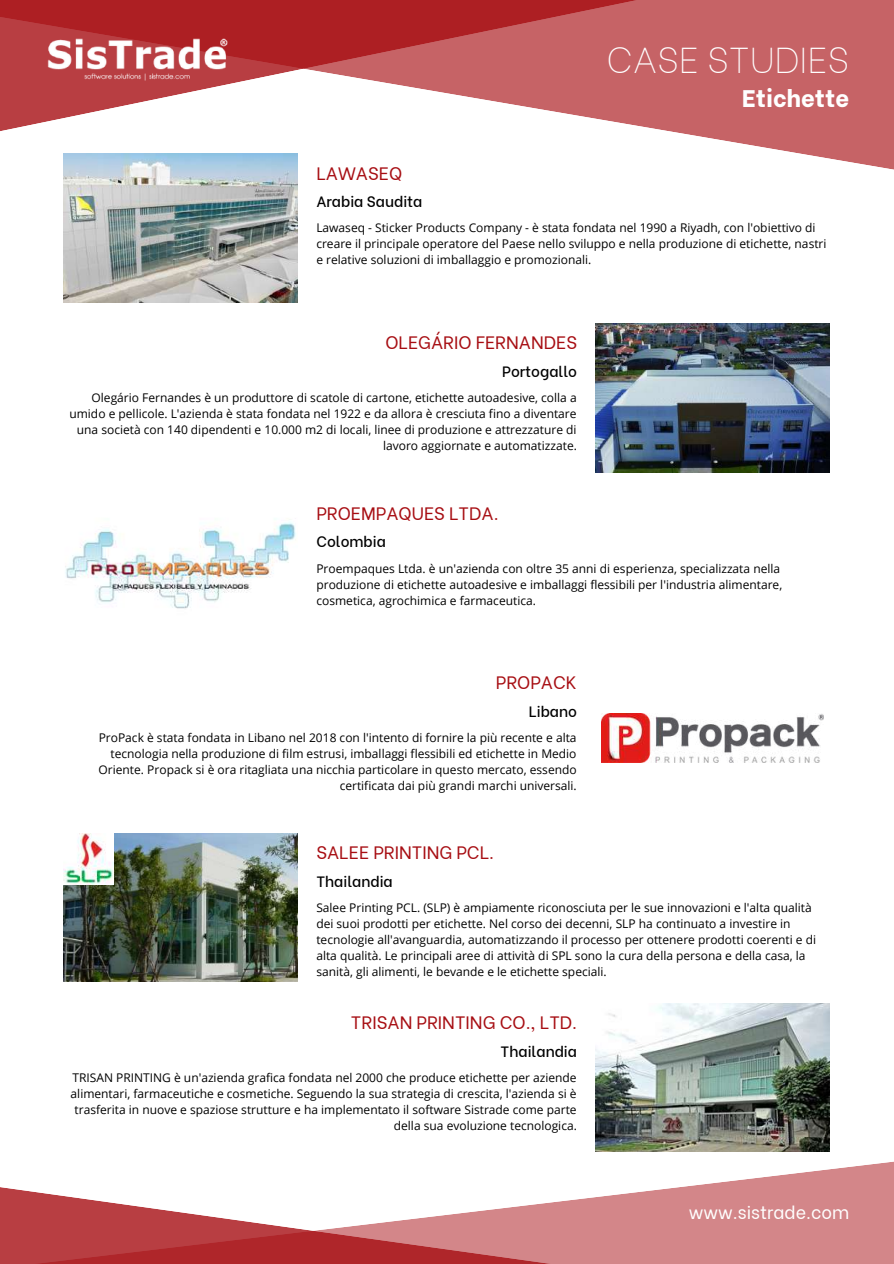
<style>
.page{position:relative;width:894px;height:1264px;background:#fff}
.page>*{position:absolute;margin:0;border:0;box-sizing:border-box;transform-origin:0 0}
.t1{font:100 36px "Be Vietnam";color:#fff}
.t2{font:800 24px "Be Vietnam";color:#fff}
.t3{font:18px "Be Vietnam";color:#a70e13}
.t4{font:18px "Be Vietnam";color:#fff}
.t5{font:500 15px "Be Vietnam";color:#000}
.t6{font:12px/16px "Open Sans";color:#000;text-align:right}
</style>
<div class="page">
<svg style="left:63px;top:0;width:830px;height:170px;fill:#c66366"></svg>
<svg style="left:0;top:0;width:641px;height:132px"></svg>
<svg style="left:0;top:1162px;width:893px;height:101px"></svg>
<img style="left:44px;top:36px;width:186px;height:46px">
<img style="left:601px;top:713px;width:222px;height:49px">
<img style="left:65px;top:521px;width:231px;height:88px">
<img style="left:64px;top:154px;width:234px;height:148px">
<img style="left:595px;top:323px;width:234px;height:149px">
<img style="left:64px;top:833px;width:234px;height:148px">
<img style="left:64px;top:833px;width:49px;height:51px">
<img style="left:595px;top:1003px;width:234px;height:148px">
<h3 class="t3" style="left:316px;top:158px;width:87px">LAWASEQ</h3>
<p class="t5" style="left:316px;top:189px;width:108px">Arabia Saudita</p>
<h1 class="t1" style="left:606px;top:30px;width:244px">CASE STUDIES</h1>
<h2 class="t2" style="left:742px;top:78px;width:108px">Etichette</h2>
<p class="t6" style="left:316px;top:220px;width:511px;text-align:left">Lawaseq - Sticker Products Company - è stata fondata nel 1990 a Riyadh, con l'obiettivo di creare il principale operatore del Paese nello sviluppo e nella produzione di etichette, nastri e relative soluzioni di imballaggio e promozionali.</p>
<h3 class="t3" style="left:385px;top:328px;width:193px">OLEGÁRIO FERNANDES</h3>
<p class="t5" style="left:502px;top:359px;width:76px">Portogallo</p>
<p class="t6" style="left:69px;top:389px;width:509px">Olegário Fernandes è un produttore di scatole di cartone, etichette autoadesive, colla a umido e pellicole. L'azienda è stata fondata nel 1922 e da allora è cresciuta fino a diventare una società con 140 dipendenti e 10.000 m2 di locali, linee di produzione e attrezzature di lavoro aggiornate e automatizzate.</p>
<h3 class="t3" style="left:316px;top:498px;width:184px">PROEMPAQUES LTDA.</h3>
<p class="t5" style="left:316px;top:529px;width:71px">Colombia</p>
<p class="t6" style="left:316px;top:560px;width:467px;text-align:left">Proempaques Ltda. è un'azienda con oltre 35 anni di esperienza, specializzata nella produzione di etichette autoadesive e imballaggi flessibili per l'industria alimentare, cosmetica, agrochimica e farmaceutica.</p>
<h3 class="t3" style="left:496px;top:667px;width:83px">PROPACK</h3>
<p class="t5" style="left:529px;top:698px;width:50px">Libano</p>
<p class="t6" style="left:99px;top:729px;width:479px">ProPack è stata fondata in Libano nel 2018 con l'intento di fornire la più recente e alta tecnologia nella produzione di film estrusi, imballaggi flessibili ed etichette in Medio Oriente. Propack si è ora ritagliata una nicchia particolare in questo mercato, essendo certificata dai più grandi marchi universali.</p>
<h3 class="t3" style="left:316px;top:837px;width:179px">SALEE PRINTING PCL.</h3>
<p class="t5" style="left:316px;top:868px;width:78px">Thailandia</p>
<p class="t6" style="left:316px;top:899px;width:501px;text-align:left">Salee Printing PCL. (SLP) è ampiamente riconosciuta per le sue innovazioni e l'alta qualità dei suoi prodotti per etichette. Nel corso dei decenni, SLP ha continuato a investire in tecnologie all'avanguardia, automatizzando il processo per ottenere prodotti coerenti e di alta qualità. Le principali aree di attività di SPL sono la cura della persona e della casa, la sanità, gli alimenti, le bevande e le etichette speciali.</p>
<h3 class="t3" style="left:351px;top:1007px;width:227px">TRISAN PRINTING CO., LTD.</h3>
<p class="t5" style="left:500px;top:1038px;width:78px">Thailandia</p>
<p class="t6" style="left:71px;top:1069px;width:507px">TRISAN PRINTING è un'azienda grafica fondata nel 2000 che produce etichette per aziende alimentari, farmaceutiche e cosmetiche. Seguendo la sua strategia di crescita, l'azienda si è trasferita in nuove e spaziose strutture e ha implementato il software Sistrade come parte della sua evoluzione tecnologica.</p>
<h3 class="t4" style="left:688px;top:1197px;width:162px">www.sistrade.com</h3>
</div>
